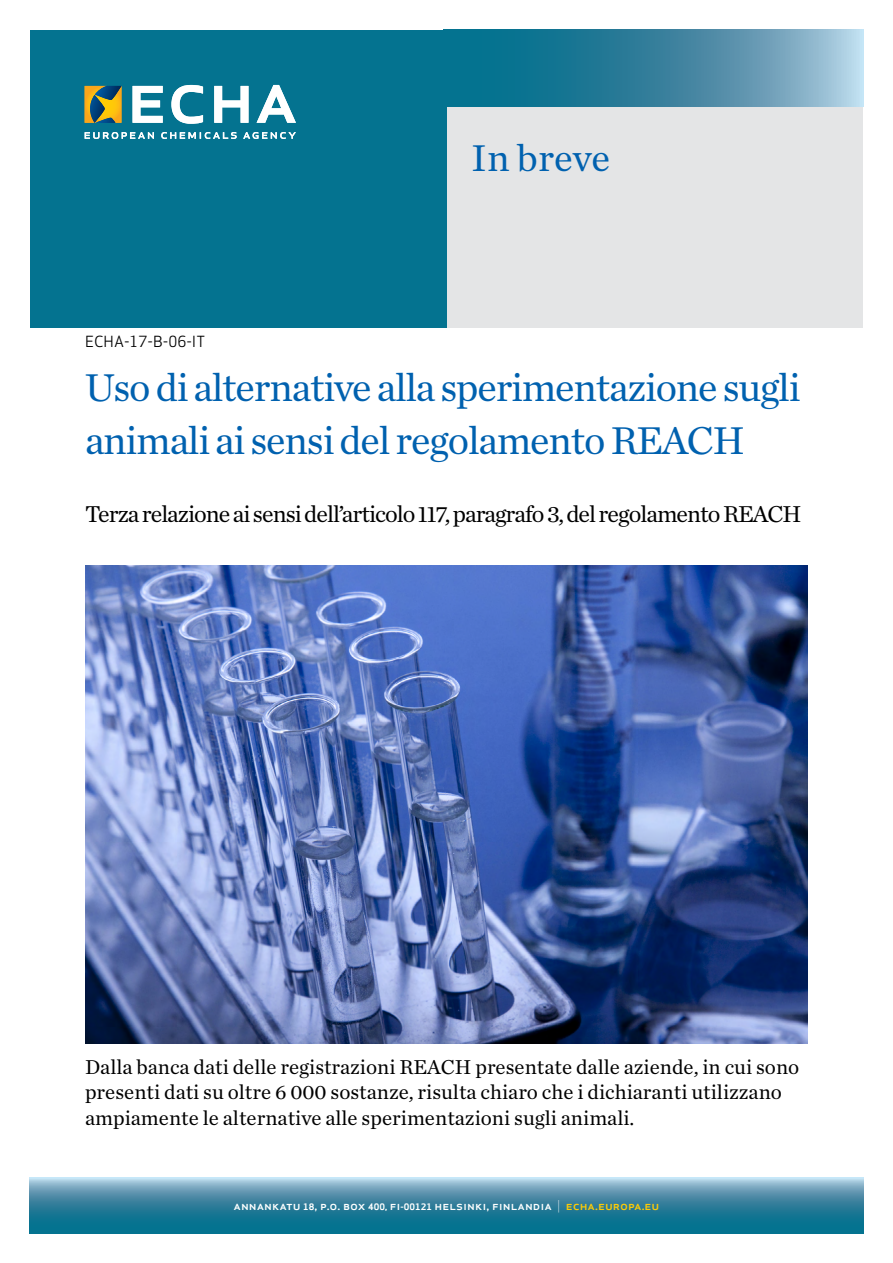
<style>
.page{position:relative;width:893px;height:1263px;background:#fff}
.page>*{position:absolute;margin:0;border:0;box-sizing:border-box;transform-origin:0 0}
.t1{font:40.5px/52.5px "Chronicle Text G1";letter-spacing:-.03em;color:#0061af}
.t2{font:39px "Chronicle Text G1";color:#0061af}
.t3{font:24px "Chronicle Text G1";letter-spacing:-.04em;color:#000}
.t4{font:21px/25.5px "Chronicle Text G1";color:#000}
.t5{font:15px "Apex Sans";color:#000}
.t6{font:500 12.15px "Apex Sans";color:#fff;scale:1.08 1}
.s1{font-weight:700;font-size:8.7px}
.s2{font-weight:700;font-size:8.25px}
.s3{font-weight:300}
.s4{color:#ffcb05}
</style>
<div class="page">
<svg style="left:30px;top:1178px;width:833px;height:55px;background:#3e8aa5"></svg>
<div style="left:446px;top:106px;width:417px;height:221px;background:#e4e5e6"></div>
<div style="left:30px;top:30px;width:416px;height:297px;background:#047390"></div>
<svg style="left:443px;top:30px;width:420px;height:76px;background:#408ba5"></svg>
<svg style="left:85px;top:132px;width:211px;height:7px"></svg>
<svg style="left:133px;top:85px;width:163px;height:39px"></svg>
<svg style="left:85px;top:86px;width:36px;height:37px"></svg>
<img style="left:85px;top:566px;width:723px;height:477px">
<p class="t5" style="left:85px;top:329px;width:122px">ECHA-17-B-06-IT</p>
<h2 class="t2" style="left:471px;top:128px;width:141px">In breve</h2>
<h1 class="t1" style="left:85px;top:359px;width:717px">Uso di alternative alla sperimentazione sugli animali ai sensi del regolamento REACH</h1>
<p class="t3" style="left:85px;top:496px;width:718px">Terza relazione ai sensi dell’articolo 117, paragrafo 3, del regolamento REACH</p>
<p class="t4" style="left:85px;top:1053px;width:716px">Dalla banca dati delle registrazioni REACH presentate dalle aziende, in cui sono presenti dati su oltre 6 000 sostanze, risulta chiaro che i dichiaranti utilizzano ampiamente le alternative alle sperimentazioni sugli animali.</p>
<p class="t6" style="left:234px;top:1195px;width:396px">annankatu <span class="s1">18</span>, p.o. box <span class="s1">400,</span> fi<span class="s2">-</span><span class="s1">00121</span> helsinki, finlandia <span class="s3">|</span> <span class="s4">echa.europa.eu</span></p>
</div>
